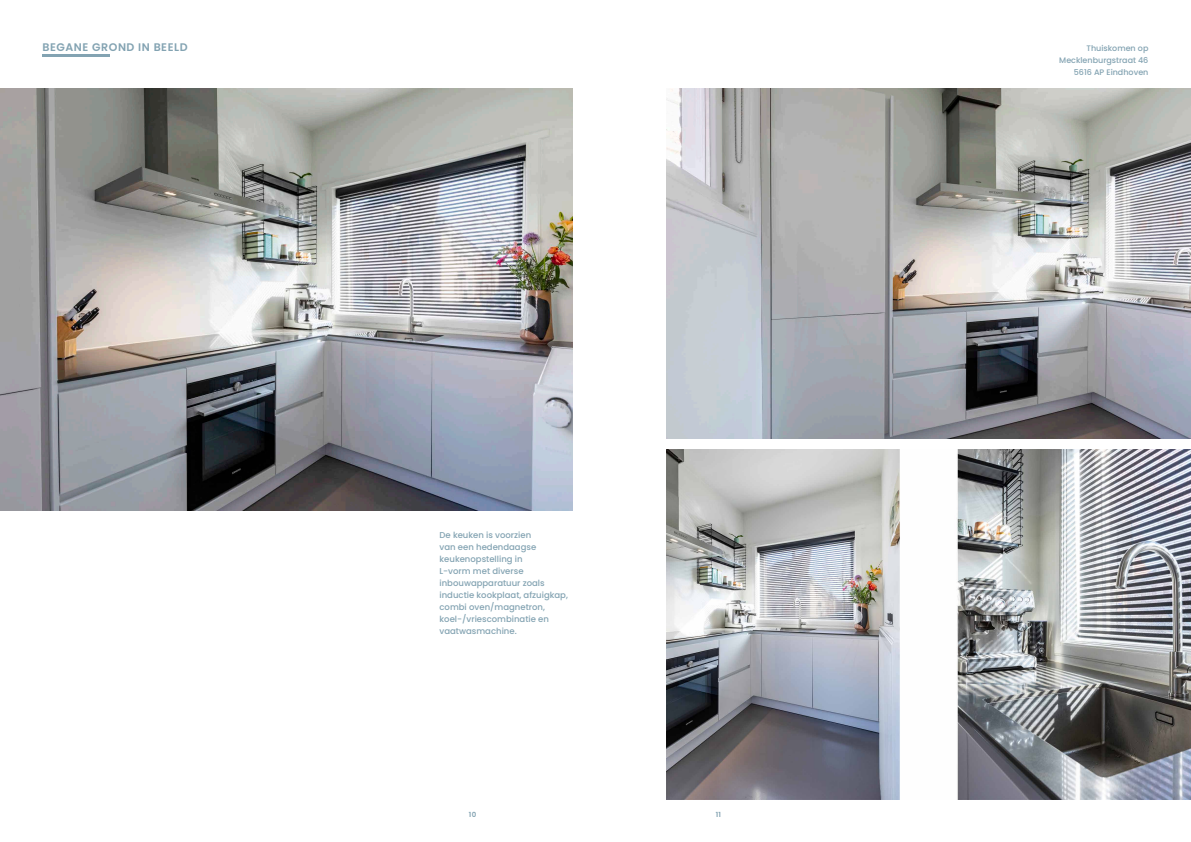
<style>
.page{position:relative;width:1191px;height:842px;background:#fff}
.page>*{position:absolute;margin:0;border:0;box-sizing:border-box;transform-origin:0 0}
.t1{font:600 11px "Poppins";letter-spacing:.05em;color:#83a3b2}
.t2{font:500 8.5px/12px "Poppins";color:#83a3b2}
.t3{font:500 8px "Poppins";color:#83a3b2}
.t4{font:600 7px "Poppins";color:#83a3b2}
</style>
<div class="page">
<hr style="left:43px;top:55px;width:67px;height:2px;background:#83a3b2">
<img style="left:0;top:88px;width:573px;height:422px">
<img style="left:666px;top:88px;width:525px;height:351px">
<img style="left:666px;top:449px;width:525px;height:350px">
<p class="t1" style="left:43px;top:40px;width:147px">BEGANE GROND IN BEELD</p>
<p class="t3" style="left:1086px;top:43px;width:63px">Thuiskomen op</p>
<p class="t3" style="left:1059px;top:55px;width:91px">Mecklenburgstraat 46</p>
<p class="t3" style="left:1073px;top:67px;width:76px">5616 AP Eindhoven</p>
<p class="t2" style="left:439px;top:529px;width:130px">De keuken is voorzien<br>van een hedendaagse keukenopstelling in<br>L-vorm met diverse inbouwapparatuur zoals inductie kookplaat, afzuigkap, combi oven/magnetron, koel-/vriescombinatie en vaatwasmachine.</p>
<p class="t4" style="left:469px;top:810px;width:9px">10</p>
<p class="t4" style="left:715px;top:810px;width:7px">11</p>
</div>
